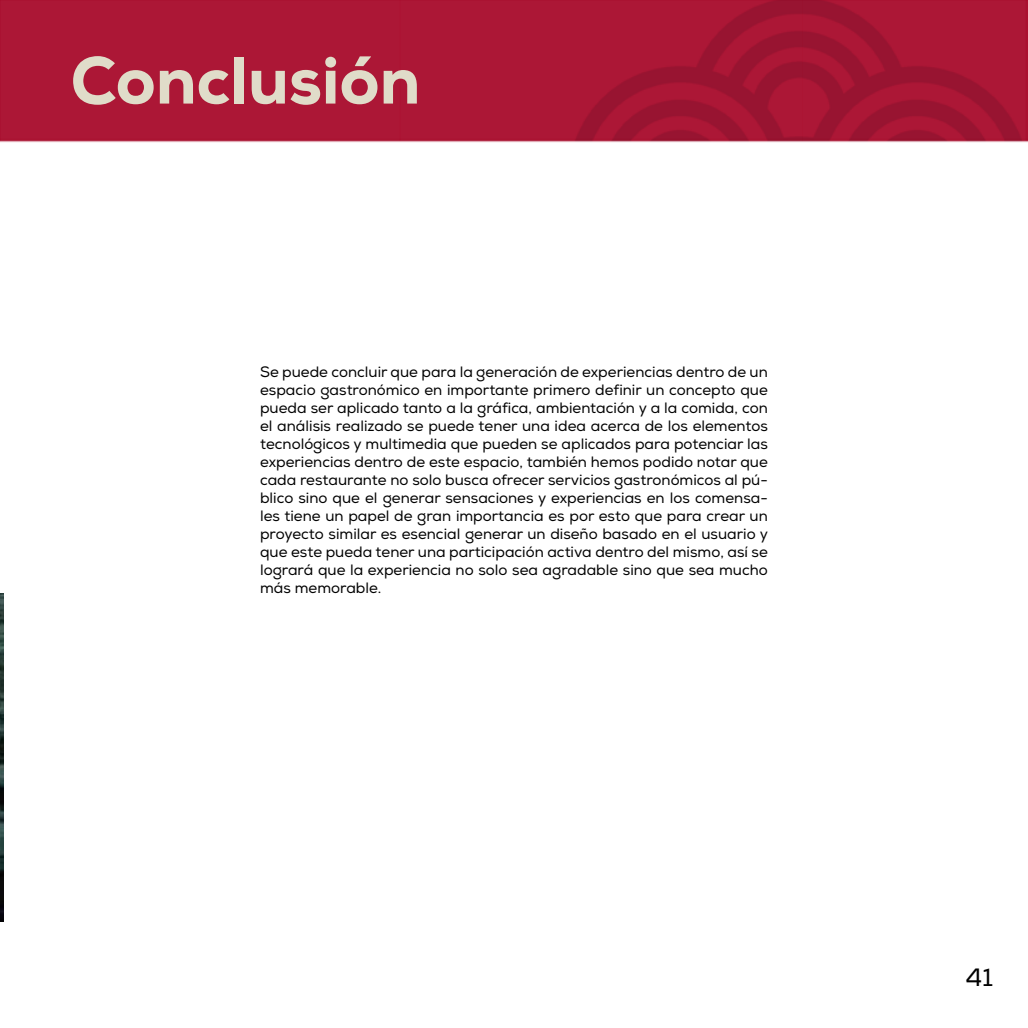
<style>
.page{position:relative;width:1028px;height:1028px;background:#fff}
.page>*{position:absolute;margin:0;border:0;box-sizing:border-box;transform-origin:0 0}
.t1{font:800 66.25px "Nexa";color:#e0dcc9}
.t2{font:25px "Nexa";color:#000}
.t3{font:15px/18px "Nexa";color:#000;text-align:justify}
</style>
<div class="page">
<img style="left:0;top:593px;width:3px;height:328px">
<img style="left:0;top:0;width:1027px;height:143px">
<h1 class="t1" style="left:71px;top:38px;width:351px">Conclusión</h1>
<p class="t3" style="left:260px;top:363px;width:509px">Se puede concluir que para la generación de experiencias dentro de un espacio gastronómico en importante primero definir un concepto que pueda ser aplicado tanto a la gráfica, ambientación y a la comida, con el análisis realizado se puede tener una idea acerca de los elementos tecnológicos y multimedia que pueden se aplicados para potenciar las experiencias dentro de este espacio, también hemos podido notar que cada restaurante no solo busca ofrecer servicios gastronómicos al pú&shy;blico sino que el generar sensaciones y experiencias en los comensa&shy;les tiene un papel de gran importancia es por esto que para crear un proyecto similar es esencial generar un diseño basado en el usuario y que este pueda tener una participación activa dentro del mismo, así se logrará que la experiencia no solo sea agradable sino que sea mucho más memorable.</p>
<h2 class="t2" style="left:966px;top:962px;width:29px">41</h2>
</div>
